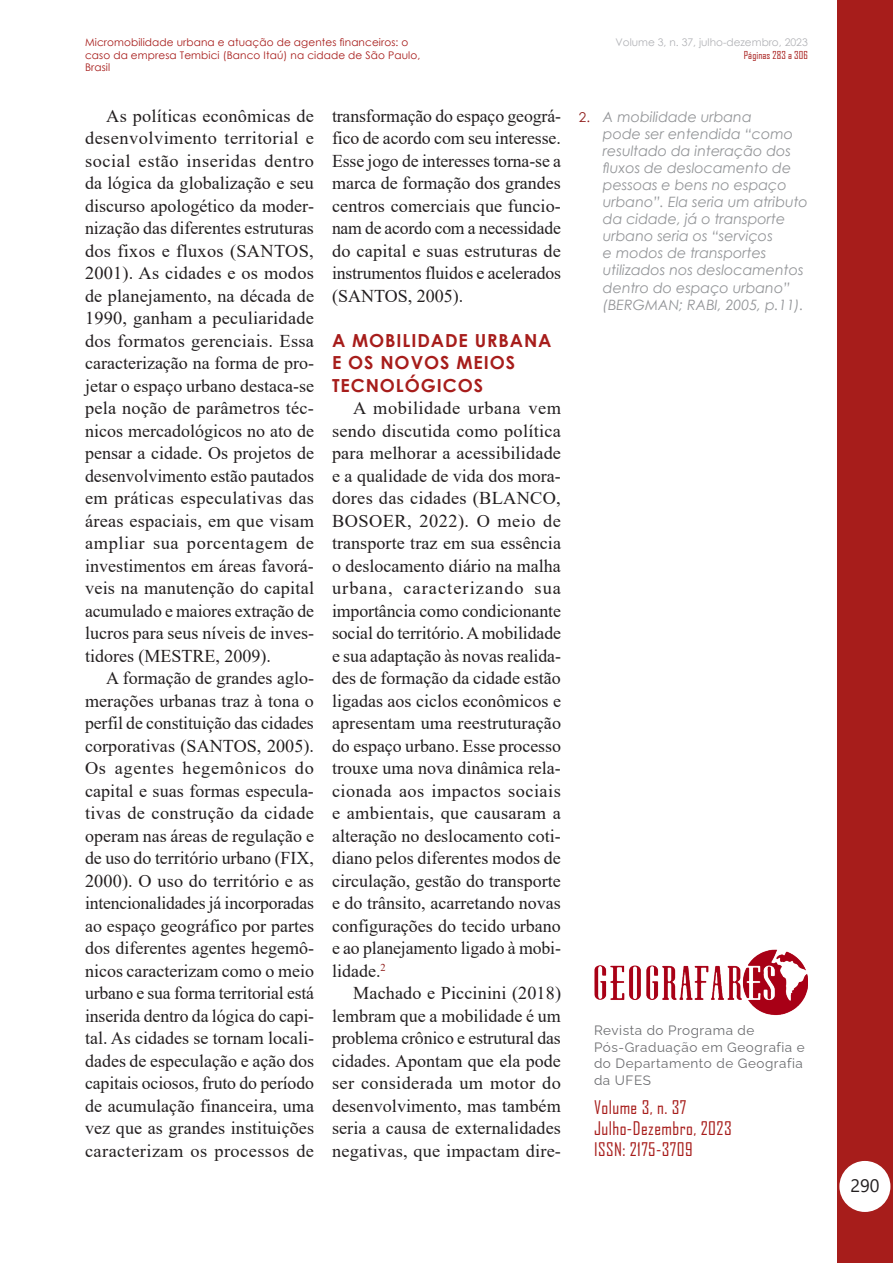
<style>
.page{position:relative;width:893px;height:1263px;background:#fff}
.page>*{position:absolute;margin:0;border:0;box-sizing:border-box;transform-origin:0 0}
.Geo_Parágrafo_normal{font:18px/22.5px "Times New Roman";color:#231f20;text-align:justify}
.t1{font:18px/21px "Agency FB";letter-spacing:.025em;color:#a71d1b}
.Geo_Título_Capítulo_Vermelho{font:700 18px/22.5px "Century Gothic";letter-spacing:.05em;color:#a71d1b}
.t2{font:18px "Segoe UI";color:#231f20}
.t3{font:italic 14.25px/17.1px "Century Gothic";color:#939598}
.t4{font:13.5px/16.5px "Raleway";letter-spacing:.04em;color:#6c6d70}
.t5{font:10.5px/12.6px "Century Gothic";letter-spacing:.01em;color:#a71d1b}
.t6{font:10.5px "Century Gothic";color:#b2b3b7}
.t7{font:10.5px "Agency FB";letter-spacing:.01em;color:#a71d1b}
.s1{font-style:normal;font-size:13.5px;color:#8f1d1b}
</style>
<div class="page">
<div style="left:837px;top:0;width:56px;height:1263px;background:#a71d1b"></div>
<div style="left:839px;top:1161px;width:51px;height:51px;background:#fff;border-radius:50%"></div>
<img style="left:594px;top:949px;width:213px;height:67px">
<p class="t5" style="left:85px;top:36px;width:337px">Micromobilidade urbana e atuação de agentes financeiros: o caso da empresa Tembici (Banco Itaú) na cidade de São Paulo,<br>Brasil</p>
<p class="Geo_Parágrafo_normal" style="left:85px;top:104px;width:231px;text-indent:21px">As políticas econômicas de desenvolvimento territorial e social estão inseridas dentro da lógica da globalização e seu discurso apologético da moder&shy;nização das diferentes estruturas dos fixos e fluxos (SANTOS, 2001). As cidades e os modos de planejamento, na década de 1990, ganham a peculiaridade dos formatos gerenciais. Essa caracterização na forma de pro&shy;jetar o espaço urbano destaca-se pela noção de parâmetros téc&shy;nicos mercadológicos no ato de pensar a cidade. Os projetos de desenvolvimento estão pautados em práticas especulativas das áreas espaciais, em que visam ampliar sua porcentagem de investimentos em áreas favorá&shy;veis na manutenção do capital acumulado e maiores extração de lucros para seus níveis de inves&shy;tidores (MESTRE, 2009).</p>
<p class="Geo_Parágrafo_normal" style="left:85px;top:666px;width:231px;text-indent:21px">A formação de grandes aglo&shy;merações urbanas traz à tona o perfil de constituição das cidades corporativas (SANTOS, 2005).<br>Os agentes hegemônicos do capital e suas formas especula&shy;tivas de construção da cidade operam nas áreas de regulação e de uso do território urbano (FIX, 2000). O uso do território e as intencionalidades já incorporadas ao espaço geográfico por partes dos diferentes agentes hegemô&shy;nicos caracterizam como o meio urbano e sua forma territorial está inserida dentro da lógica do capi&shy;tal. As cidades se tornam locali&shy;dades de especulação e ação dos capitais ociosos, fruto do período de acumulação financeira, uma vez que as grandes instituições caracterizam os processos de</p>
<p class="Geo_Parágrafo_normal" style="left:332px;top:104px;width:231px">transformação do espaço geográ&shy;fico de acordo com seu interesse.<br>Esse jogo de interesses torna-se a marca de formação dos grandes centros comerciais que funcio&shy;nam de acordo com a necessidade do capital e suas estruturas de instrumentos fluidos e acelerados (SANTOS, 2005).</p>
<p class="Geo_Título_Capítulo_Vermelho" style="left:332px;top:328px;width:221px">A MOBILIDADE URBANA<br>E OS NOVOS MEIOS<br>TECNOLÓGICOS</p>
<p class="Geo_Parágrafo_normal" style="left:332px;top:396px;width:231px;text-indent:21px">A mobilidade urbana vem sendo discutida como política para melhorar a acessibilidade e a qualidade de vida dos mora&shy;dores das cidades (BLANCO, BOSOER, 2022). O meio de transporte traz em sua essência o deslocamento diário na malha urbana, caracterizando sua importância como condicionante social do território. A mobilidade e sua adaptação às novas realida&shy;des de formação da cidade estão ligadas aos ciclos econômicos e apresentam uma reestruturação do espaço urbano. Esse processo trouxe uma nova dinâmica rela&shy;cionada aos impactos sociais e ambientais, que causaram a alteração no deslocamento coti&shy;diano pelos diferentes modos de circulação, gestão do transporte e do trânsito, acarretando novas configurações do tecido urbano e ao planejamento ligado à mobi&shy;lidade.<sup>2</sup></p>
<p class="Geo_Parágrafo_normal" style="left:332px;top:981px;width:231px;text-indent:21px">Machado e Piccinini (2018) lembram que a mobilidade é um problema crônico e estrutural das cidades. Apontam que ela pode ser considerada um motor do desenvolvimento, mas também seria a causa de externalidades negativas, que impactam dire-</p>
<p class="t6" style="left:615px;top:35px;width:194px">Volume 3, n. 37, julho-dezembro, 2023</p>
<p class="t7" style="left:744px;top:49px;width:66px">Páginas 283 a 306</p>
<p class="t3" style="left:603px;top:108px;width:206px;text-indent:-24px"><span class="s1">2.</span> A mobilidade urbana<br>pode ser entendida “como resultado da interação dos fluxos de deslocamento de pessoas e bens no espaço urbano”. Ela seria um atributo da cidade, já o transporte urbano seria os “serviços<br>e modos de transportes utilizados nos deslocamentos dentro do espaço urbano” (BERGMAN; RABI, 2005, p.11).</p>
<p class="t4" style="left:594px;top:1021px;width:212px">Revista do Programa de<br>Pós-Graduação em Geografia e do Departamento de Geografia da UFES</p>
<p class="t1" style="left:594px;top:1096px;width:139px">Volume 3, n. 37<br>Julho-Dezembro, 2023<br>ISSN: 2175-3709</p>
<p class="t2" style="left:850px;top:1168px;width:31px">290</p>
</div>
